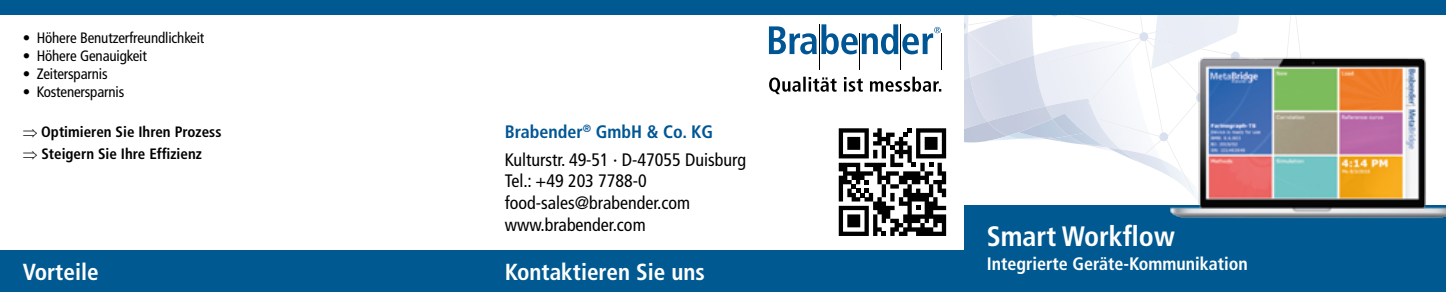
<style>
.page{position:relative;width:1446px;height:307px;background:#fff}
.page>*{position:absolute;margin:0;border:0;box-sizing:border-box;transform-origin:0 0}
.t1{font:700 condensed 28px "Frutiger LT Std";color:#fff}
.t2{font:700 condensed 23.2px "Frutiger LT Std";color:#fff}
.t3{font:condensed 18px/21.6px "Frutiger LT Std";color:#000}
.t4{font:700 condensed 18px "Frutiger LT Std";color:#fff}
.t5{font:condensed 15px "Frutiger LT Std";letter-spacing:-.01em;color:#000}
.t6{font:700 condensed 15px/22px "Frutiger LT Std";color:#000}
.s1{font-weight:700;color:#005694}
</style>
<div class="page">
<svg style="left:964px;top:14px;width:401px;height:160px"></svg>
<div style="left:0;top:249px;width:1446px;height:57px;background:#005a91"></div>
<div style="left:835px;top:124px;width:114px;height:115px;background:linear-gradient(to right,#fff,#fff)"></div>
<svg style="left:839px;top:128px;width:107px;height:107px"></svg>
<div style="left:964px;top:205px;width:482px;height:99px;background:#005a91"></div>
<div style="left:0;top:292px;width:1446px;height:14px;background:#fff"></div>
<div style="left:0;top:0;width:1446px;height:14px;background:#005a91"></div>
<svg style="left:769px;top:24px;width:171px;height:30px"></svg>
<hr style="left:819px;top:24px;width:1px;height:46px;background:#000">
<hr style="left:900px;top:24px;width:1px;height:46px;background:#000">
<hr style="left:859px;top:34px;width:1px;height:36px;background:#000">
<hr style="left:941px;top:34px;width:1px;height:36px;background:#000">
<svg style="left:769px;top:76px;width:172px;height:18px"></svg>
<img style="left:1166px;top:52px;width:280px;height:167px">
<p class="t5" style="left:23px;top:28px;width:183px">• Höhere Benutzerfreundlichkeit</p>
<p class="t5" style="left:23px;top:46px;width:126px">• Höhere Genauigkeit</p>
<p class="t5" style="left:23px;top:64px;width:86px">• Zeitersparnis</p>
<p class="t5" style="left:23px;top:82px;width:103px">• Kostenersparnis</p>
<p class="t6" style="left:23px;top:120px;width:200px">⇒ Optimieren Sie Ihren Prozess ⇒ Steigern Sie Ihre Effizienz</p>
<p class="t2" style="left:23px;top:258px;width:77px">Vorteile</p>
<p class="t3" style="left:505px;top:118px;width:243px;line-height:27.2px"><span class="s1">Brabender</span><sup>®</sup> <span class="s1">GmbH &amp; Co. KG<br></span>Kulturstr. 49-51 · D-47055 Duisburg</p>
<p class="t3" style="left:505px;top:170px;width:187px">Tel.: +49 203 7788-0 food-sales@brabender.com www.brabender.com</p>
<p class="t2" style="left:505px;top:258px;width:202px">Kontaktieren Sie uns</p>
<h1 class="t1" style="left:986px;top:219px;width:190px">Smart Workflow</h1>
<p class="t4" style="left:986px;top:253px;width:263px">Integrierte Geräte-Kommunikation</p>
</div>
